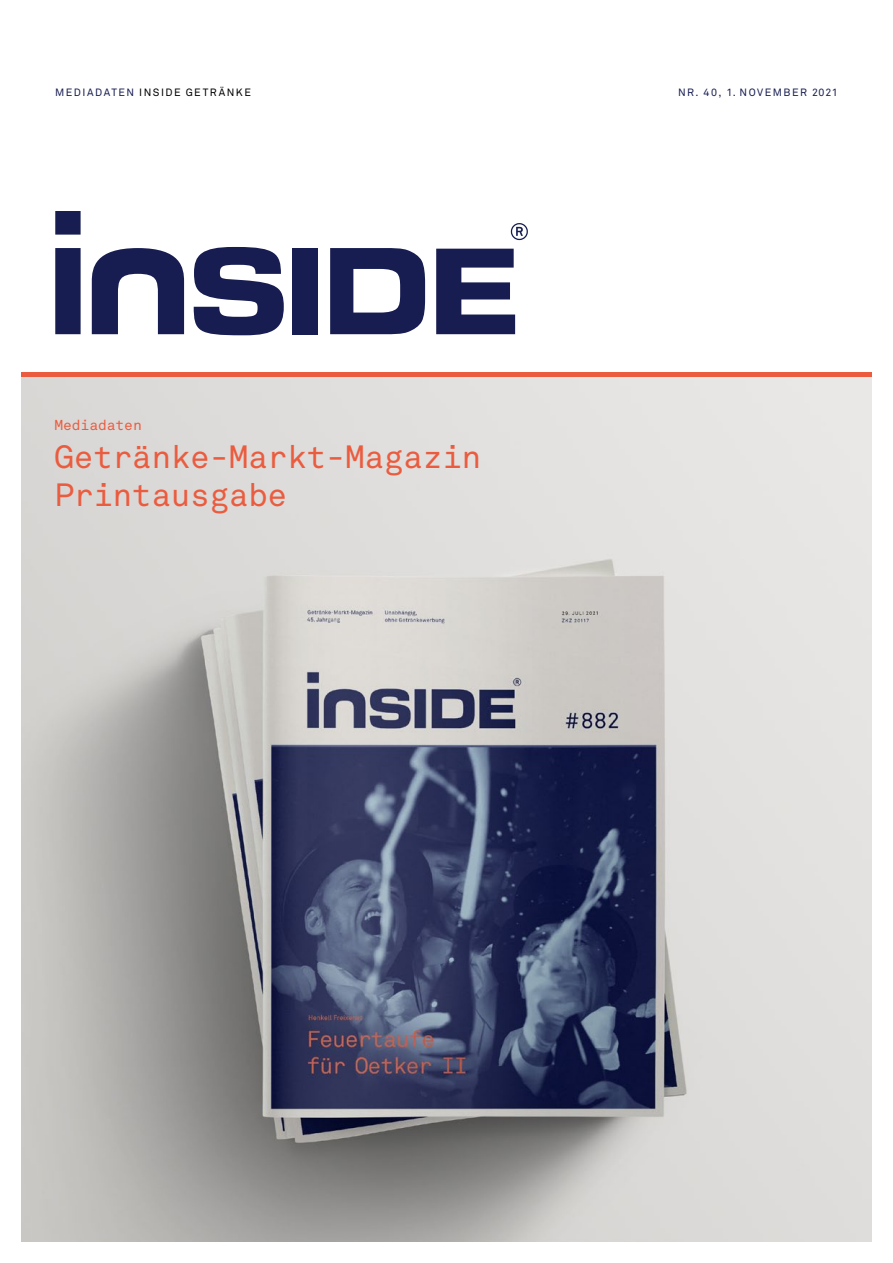
<style>
.page{position:relative;width:893px;height:1263px;background:#fff}
.page>*{position:absolute;margin:0;border:0;box-sizing:border-box;transform-origin:0 0}
.t1{font:31.8px/38.2px "Akkurat Mono Pro";letter-spacing:-.01em;color:#eb5c3f}
.t2{font:14.25px "Akkurat Mono Pro";letter-spacing:-.005em;color:#eb5c3f}
.t3{font:10.5px "Akkurat Pro";letter-spacing:.14em;color:#000}
.t4{font:10.5px "Akkurat Pro";letter-spacing:.135em;color:#171d51}
.s1{color:#171d51}
</style>
<div class="page">
<img style="left:21px;top:377px;width:851px;height:865px">
<div style="left:21px;top:372px;width:851px;height:5px;background:#eb5c3f"></div>
<div style="left:292px;top:248px;width:26px;height:86px;background:#171d51"></div>
<svg style="left:330px;top:248px;width:95px;height:86px"></svg>
<svg style="left:436px;top:249px;width:79px;height:85px"></svg>
<svg style="left:511px;top:223px;width:17px;height:17px"></svg>
<svg style="left:55px;top:211px;width:26px;height:123px;background:#353a67"></svg>
<svg style="left:92px;top:248px;width:92px;height:86px"></svg>
<svg style="left:194px;top:247px;width:90px;height:88px"></svg>
<p class="t3" style="left:55px;top:86px;width:197px"><span class="s1">MEDIADATEN</span> INSIDE GETRÄNKE</p>
<p class="t2" style="left:54px;top:416px;width:89px">Mediadaten</p>
<p class="t1" style="left:54px;top:438px;width:428px">Getränke-Markt-Magazin<br>Printausgabe</p>
<p class="t4" style="left:678px;top:86px;width:161px">NR. 40, 1. NOVEMBER 2021</p>
</div>
